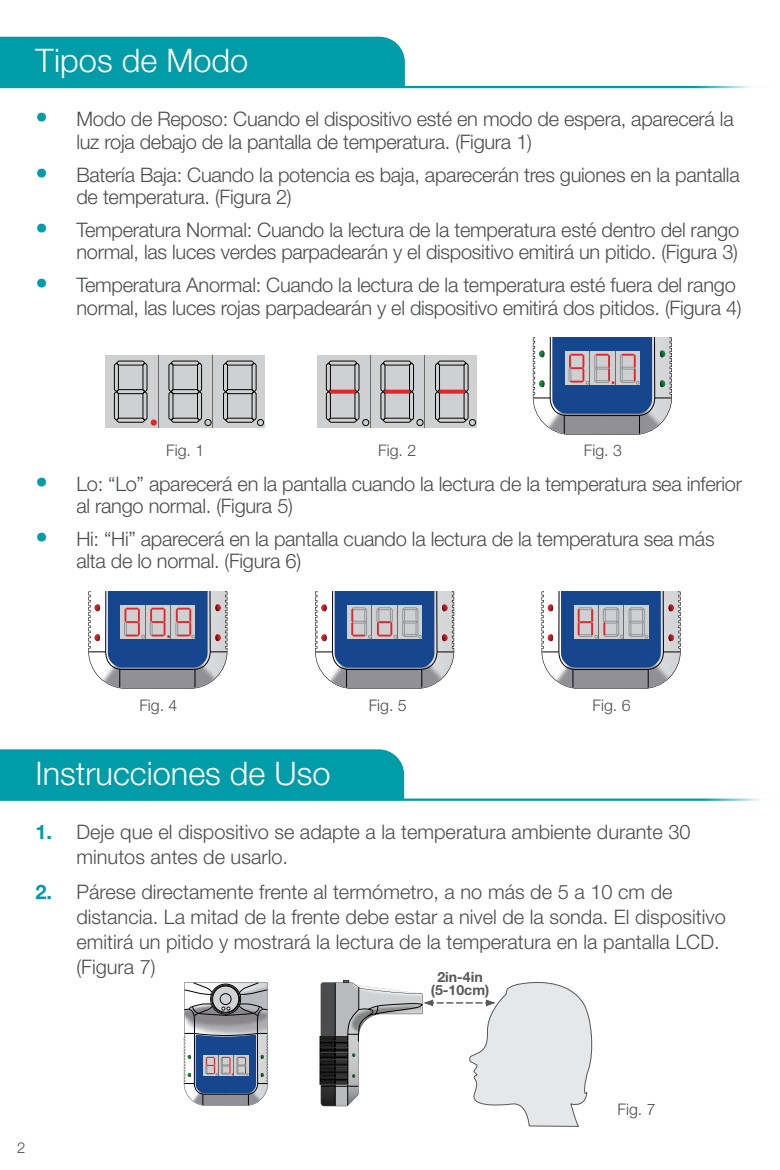
<style>
.page{position:relative;width:780px;height:1170px;background:#fff}
.page>*{position:absolute;margin:0;border:0;box-sizing:border-box;transform-origin:0 0}
.t1{font:300 32.5px "Helvetica Neue LT Std";color:#fff}
.t2{font:300 20px/22.5px "Helvetica Neue LT Std";letter-spacing:-.015em;color:#4b4c4d}
.t3{font:300 16px "Helvetica Neue LT Std";color:#4b4c4d}
.t4{font:300 15px "Helvetica Neue LT Std";color:#4b4c4d}
.t5{font:700 14px/12.8px "Helvetica Neue LT Std";color:#57585a;text-align:center}
.s1{font-size:25px;color:#009ca7}
.s2{font-weight:700;color:#009ca7}
</style>
<div class="page">
<svg style="left:183px;top:1038px;width:86px;height:68px"></svg>
<svg style="left:184px;top:982px;width:84px;height:123px;background:#8891a4"></svg>
<svg style="left:320px;top:980px;width:273px;height:147px"></svg>
<div style="left:0;top:37px;width:405px;height:49px;background:#009ca7"></div>
<hr style="left:0;top:86px;width:770px;height:2px;background:#009ca7">
<div style="left:0;top:749px;width:404px;height:49px;background:#009ca7"></div>
<hr style="left:0;top:798px;width:780px;height:2px;background:#009ca7">
<div style="left:106px;top:355px;width:159px;height:72px;background:#cfd0d1"></div>
<hr style="left:158px;top:355px;width:1px;height:72px;background:#6c6c6a">
<hr style="left:212px;top:355px;width:1px;height:72px;background:#6c6c6a">
<svg style="left:169px;top:361px;width:42px;height:64px"></svg>
<svg style="left:114px;top:361px;width:43px;height:64px"></svg>
<svg style="left:223px;top:361px;width:40px;height:64px"></svg>
<div style="left:318px;top:355px;width:158px;height:72px;background:#cfd0d1"></div>
<svg style="left:326px;top:361px;width:33px;height:61px"></svg>
<hr style="left:370px;top:355px;width:1px;height:72px;background:#6c6c6a">
<hr style="left:424px;top:355px;width:1px;height:72px;background:#6c6c6a">
<svg style="left:381px;top:361px;width:42px;height:64px"></svg>
<div style="left:362px;top:419px;width:7px;height:6px;border:1px solid #040503;border-radius:50%"></div>
<svg style="left:435px;top:361px;width:40px;height:64px"></svg>
<div style="left:531px;top:337px;width:143px;height:100px;background:linear-gradient(to right,#fff,#fff)"></div>
<svg style="left:533px;top:337px;width:139px;height:98px;background:#7f8ea9"></svg>
<svg style="left:541px;top:591px;width:139px;height:97px;background:#808eaa"></svg>
<svg style="left:88px;top:591px;width:139px;height:97px;background:#818ca8"></svg>
<svg style="left:315px;top:591px;width:139px;height:97px;background:#7f8eaa"></svg>
<h1 class="t1" style="left:35px;top:41px;width:214px">Tipos de Modo</h1>
<p class="t2" style="left:76px;top:107px;width:658px;text-indent:-41px"><span class="s1">•</span> Modo de Reposo: Cuando el dispositivo esté en modo de espera, aparecerá la luz roja debajo de la pantalla de temperatura. (Figura 1)</p>
<p class="t2" style="left:76px;top:163px;width:664px;text-indent:-41px"><span class="s1">•</span> Batería Baja: Cuando la potencia es baja, aparecerán tres guiones en la pantalla de temperatura. (Figura 2)</p>
<p class="t2" style="left:35px;top:218px;width:705px;text-align:right"><span class="s1">•</span> Temperatura Normal: Cuando la lectura de la temperatura esté dentro del rango normal, las luces verdes parpadearán y el dispositivo emitirá un pitido. (Figura 3)</p>
<p class="t2" style="left:35px;top:273px;width:707px;text-align:right"><span class="s1">•</span> Temperatura Anormal: Cuando la lectura de la temperatura esté fuera del rango normal, las luces rojas parpadearán y el dispositivo emitirá dos pitidos. (Figura 4)</p>
<p class="t3" style="left:166px;top:440px;width:40px">Fig. 1</p>
<p class="t3" style="left:378px;top:440px;width:40px">Fig. 2</p>
<p class="t3" style="left:584px;top:440px;width:40px">Fig. 3</p>
<p class="t2" style="left:76px;top:472px;width:667px;text-indent:-41px"><span class="s1">•</span> Lo: “Lo” aparecerá en la pantalla cuando la lectura de la temperatura sea inferior al rango normal. (Figura 5)</p>
<p class="t2" style="left:76px;top:527px;width:639px;text-indent:-41px"><span class="s1">•</span> Hi: “Hi” aparecerá en la pantalla cuando la lectura de la temperatura sea más alta de lo normal. (Figura 6)</p>
<p class="t3" style="left:139px;top:695px;width:40px">Fig. 4</p>
<p class="t3" style="left:369px;top:695px;width:40px">Fig. 5</p>
<p class="t3" style="left:592px;top:695px;width:40px">Fig. 6</p>
<h1 class="t1" style="left:35px;top:753px;width:296px">Instrucciones de Uso</h1>
<p class="t2" style="left:76px;top:819px;width:615px;line-height:25px;text-indent:-41px"><span class="s2">1.</span> Deje que el dispositivo se adapte a la temperatura ambiente durante 30 minutos antes de usarlo.</p>
<p class="t2" style="left:76px;top:879px;width:651px;line-height:25px;text-indent:-41px"><span class="s2">2.</span> Párese directamente frente al termómetro, a no más de 5 a 10 cm de distancia. La mitad de la frente debe estar a nivel de la sonda. El dispositivo emitirá un pitido y mostrará la lectura de la temperatura en la pantalla LCD. (Figura 7)</p>
<p class="t5" style="left:431px;top:970px;width:60px">2in-4in (5-10cm)</p>
<p class="t4" style="left:17px;top:1138px;width:10px">2</p>
<p class="t3" style="left:617px;top:1099px;width:40px">Fig. 7</p>
</div>
